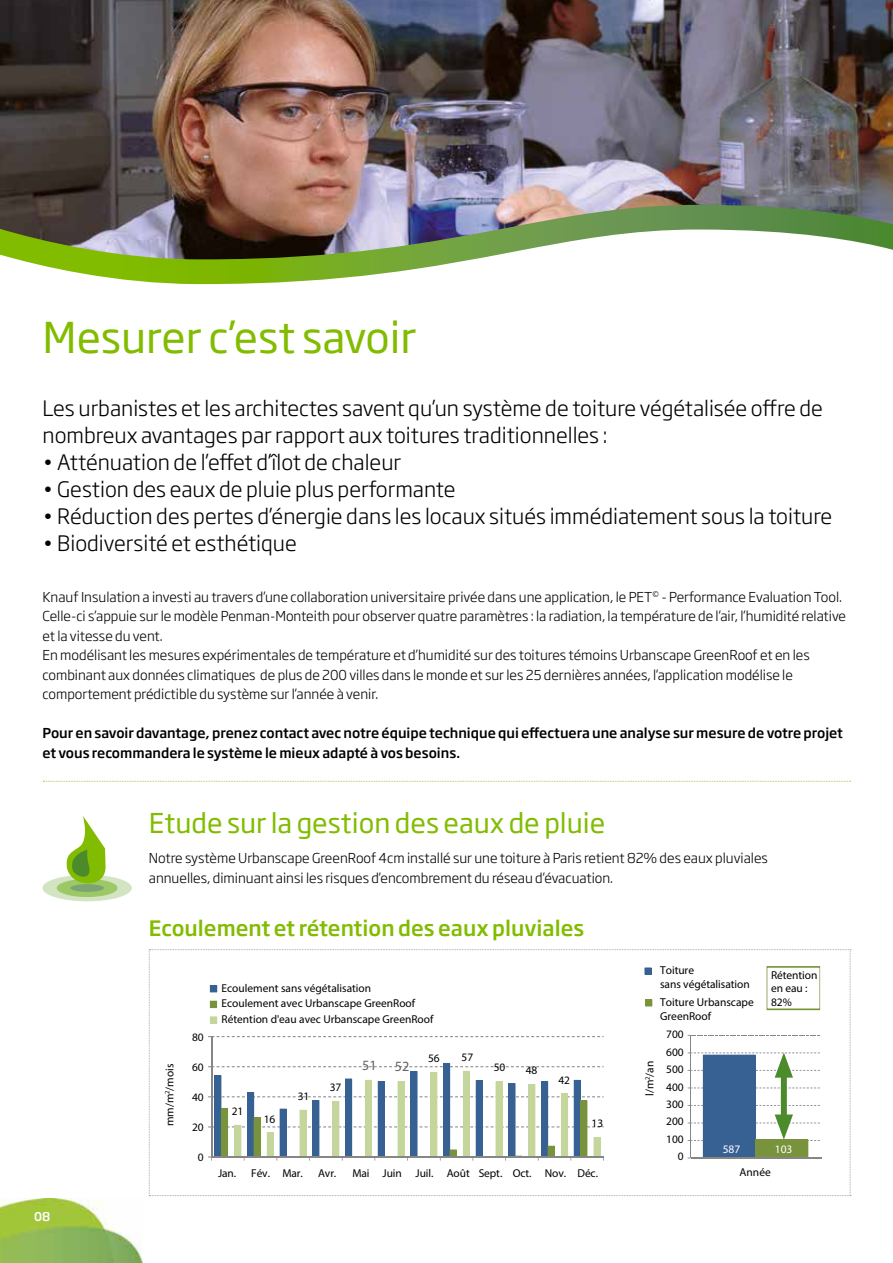
<style>
.page{position:relative;width:893px;height:1263px;background:#fff}
.page>*{position:absolute;margin:0;border:0;box-sizing:border-box;transform-origin:0 0}
.t1{font:42px "Soho Gothic Pro";color:#82bc00}
.t2{font:27px "Soho Gothic Pro";color:#82bc00}
.t3{font:300 21px/27px "Soho Gothic Pro";color:#000}
.t4{font:500 21px "Soho Gothic Pro";color:#82bc00}
.t5{font:14.25px "Myriad Pro";color:#646363}
.t6{font:300 13.5px/19.5px "Soho Gothic Pro";color:#000}
.t7{font:500 13.5px/19.5px "Soho Gothic Pro";color:#000}
.t8{font:500 12px "Soho Gothic Pro";color:#fff}
.t9{font:11.4px/17.4px "Myriad Pro";color:#000}
.t10{font:11.4px "Myriad Pro";color:#fff}
.t11{font:8.55px "Myriad Pro";color:#000}
.s1{font-size:11.4px}
</style>
<div class="page">
<img style="left:0;top:1198px;width:145px;height:65px">
<svg style="left:43px;top:781px;width:808px;height:1px"></svg>
<div style="left:43px;top:875px;width:89px;height:26px;background:#d3e4c3;border-radius:50%"></div>
<div style="left:57px;top:879px;width:61px;height:18px;background:#9dc867;border-radius:50%"></div>
<div style="left:70px;top:884px;width:34px;height:8px;background:#7da371;border-radius:50%"></div>
<svg style="left:65px;top:816px;width:41px;height:67px"></svg>
<img style="left:0;top:0;width:893px;height:205px">
<img style="left:0;top:205px;width:893px;height:79px">
<svg style="left:149px;top:949px;width:702px;height:247px"></svg>
<h1 class="t1" style="left:43px;top:305px;width:375px">Mesurer c’est savoir</h1>
<h3 class="t3" style="left:43px;top:393px;width:782px">Les urbanistes et les architectes savent qu’un système de toiture végétalisée offre de nombreux avantages par rapport aux toitures traditionnelles :</h3>
<h3 class="t3" style="left:43px;top:447px;width:360px">• Atténuation de l’effet d’îlot de chaleur</h3>
<h3 class="t3" style="left:43px;top:474px;width:414px">• Gestion des eaux de pluie plus performante</h3>
<h3 class="t3" style="left:43px;top:501px;width:791px">• Réduction des pertes d’énergie dans les locaux situés immédiatement sous la toiture</h3>
<h3 class="t3" style="left:43px;top:528px;width:256px">• Biodiversité et esthétique</h3>
<p class="t6" style="left:43px;top:586px;width:805px">Knauf Insulation a investi au travers d’une collaboration universitaire privée dans une application, le PET<sup>©</sup> - Performance Evaluation Tool.<br>Celle-ci s’appuie sur le modèle Penman-Monteith pour observer quatre paramètres : la radiation, la température de l’air, l’humidité relative et la vitesse du vent.<br>En modélisant les mesures expérimentales de température et d’humidité sur des toitures témoins Urbanscape GreenRoof et en les combinant aux données climatiques de plus de 200 villes dans le monde et sur les 25 dernières années, l’application modélise le comportement prédictible du système sur l’année à venir.</p>
<p class="t7" style="left:43px;top:723px;width:802px">Pour en savoir davantage, prenez contact avec notre équipe technique qui effectuera une analyse sur mesure de votre projet et vous recommandera le système le mieux adapté à vos besoins.</p>
<p class="t11" style="left:718px;top:615px;width:39px"><span class="s1">q</span>i, ref roof</p>
<p class="t11" style="left:773px;top:615px;width:62px"><span class="s1">q</span>i, URBANSCAPE</p>
<p class="t9" style="left:299px;top:643px;width:91px">sans végétalisation</p>
<p class="t9" style="left:467px;top:643px;width:111px">Urbanscape GreenRoof</p>
<p class="t9" style="left:325px;top:679px;width:25px">-27,5</p>
<p class="t9" style="left:678px;top:647px;width:20px">Jan.</p>
<p class="t9" style="left:728px;top:647px;width:19px">-5,1</p>
<p class="t9" style="left:795px;top:647px;width:19px">-4,4</p>
<p class="t9" style="left:678px;top:666px;width:20px">Fév.</p>
<p class="t9" style="left:728px;top:666px;width:19px">-4,2</p>
<p class="t9" style="left:273px;top:660px;width:11px;line-height:20.5px;text-align:center">0 -5</p>
<p class="t9" style="left:268px;top:721px;width:17px;line-height:20.5px">-15 -20</p>
<p class="t9" style="left:679px;top:722px;width:19px">Mai</p>
<p class="t9" style="left:728px;top:722px;width:19px">-0,9</p>
<p class="t9" style="left:795px;top:722px;width:19px">-0,4</p>
<h2 class="t2" style="left:149px;top:803px;width:458px">Etude sur la gestion des eaux de pluie</h2>
<p class="t6" style="left:149px;top:848px;width:621px">Notre système Urbanscape GreenRoof 4cm installé sur une toiture à Paris retient 82% des eaux pluviales annuelles, diminuant ainsi les risques d’encombrement du réseau d’évacuation.</p>
<p class="t9" style="left:675px;top:851px;width:22px">Déc.</p>
<p class="t9" style="left:728px;top:851px;width:19px">-4,8</p>
<p class="t8" style="left:34px;top:1207px;width:18px">08</p>
<h3 class="t4" style="left:149px;top:912px;width:437px">Ecoulement et rétention des eaux pluviales</h3>
<p class="t9" style="left:161px;top:1126px;width:64px;rotate:-90deg">mm/m<sup>2</sup>/mois</p>
<p class="t9" style="left:192px;top:1029px;width:13px">80</p>
<p class="t9" style="left:192px;top:1058px;width:13px">60</p>
<p class="t9" style="left:192px;top:1088px;width:13px">40</p>
<p class="t9" style="left:192px;top:1118px;width:13px">20</p>
<p class="t9" style="left:198px;top:1148px;width:7px">0</p>
<p class="t9" style="left:222px;top:980px;width:213px;line-height:15.6px">Ecoulement sans végétalisation<br>Ecoulement avec Urbanscape GreenRoof<br>Rétention d'eau avec Urbanscape GreenRoof</p>
<p class="t9" style="left:232px;top:1102px;width:13px">21</p>
<p class="t9" style="left:264px;top:1110px;width:13px">16</p>
<p class="t9" style="left:298px;top:1087px;width:13px">31</p>
<p class="t9" style="left:330px;top:1078px;width:13px">37</p>
<p class="t5" style="left:362px;top:1056px;width:16px">51</p>
<p class="t5" style="left:395px;top:1058px;width:16px">52</p>
<p class="t9" style="left:428px;top:1050px;width:13px">56</p>
<p class="t9" style="left:462px;top:1048px;width:13px">57</p>
<p class="t9" style="left:494px;top:1059px;width:13px">50</p>
<p class="t9" style="left:526px;top:1062px;width:13px">48</p>
<p class="t9" style="left:558px;top:1071px;width:13px">42</p>
<p class="t9" style="left:592px;top:1114px;width:13px">13</p>
<p class="t9" style="left:218px;top:1164px;width:20px">Jan.</p>
<p class="t9" style="left:251px;top:1164px;width:53px">Fév. Mar.</p>
<p class="t9" style="left:318px;top:1164px;width:20px">Avr.</p>
<p class="t9" style="left:352px;top:1164px;width:247px">Mai Juin Juil. Août Sept. Oct. Nov. Déc.</p>
<p class="t9" style="left:660px;top:963px;width:91px;line-height:13.8px">Toiture<br>sans végétalisation</p>
<p class="t9" style="left:660px;top:995px;width:95px;line-height:13.8px">Toiture Urbanscape<br>GreenRoof</p>
<p class="t9" style="left:771px;top:968px;width:48px;line-height:13.8px">Rétention en eau :<br>82%</p>
<p class="t9" style="left:641px;top:1096px;width:37px;rotate:-90deg">l/m<sup>2</sup>/an</p>
<p class="t9" style="left:666px;top:1026px;width:19px;text-align:right">700<br>600<br>500<br>400<br>300<br>200<br>100<br>0</p>
<p class="t10" style="left:723px;top:1142px;width:19px">587</p>
<p class="t10" style="left:775px;top:1142px;width:19px">103</p>
<p class="t9" style="left:739px;top:1163px;width:33px">Année</p>
</div>
